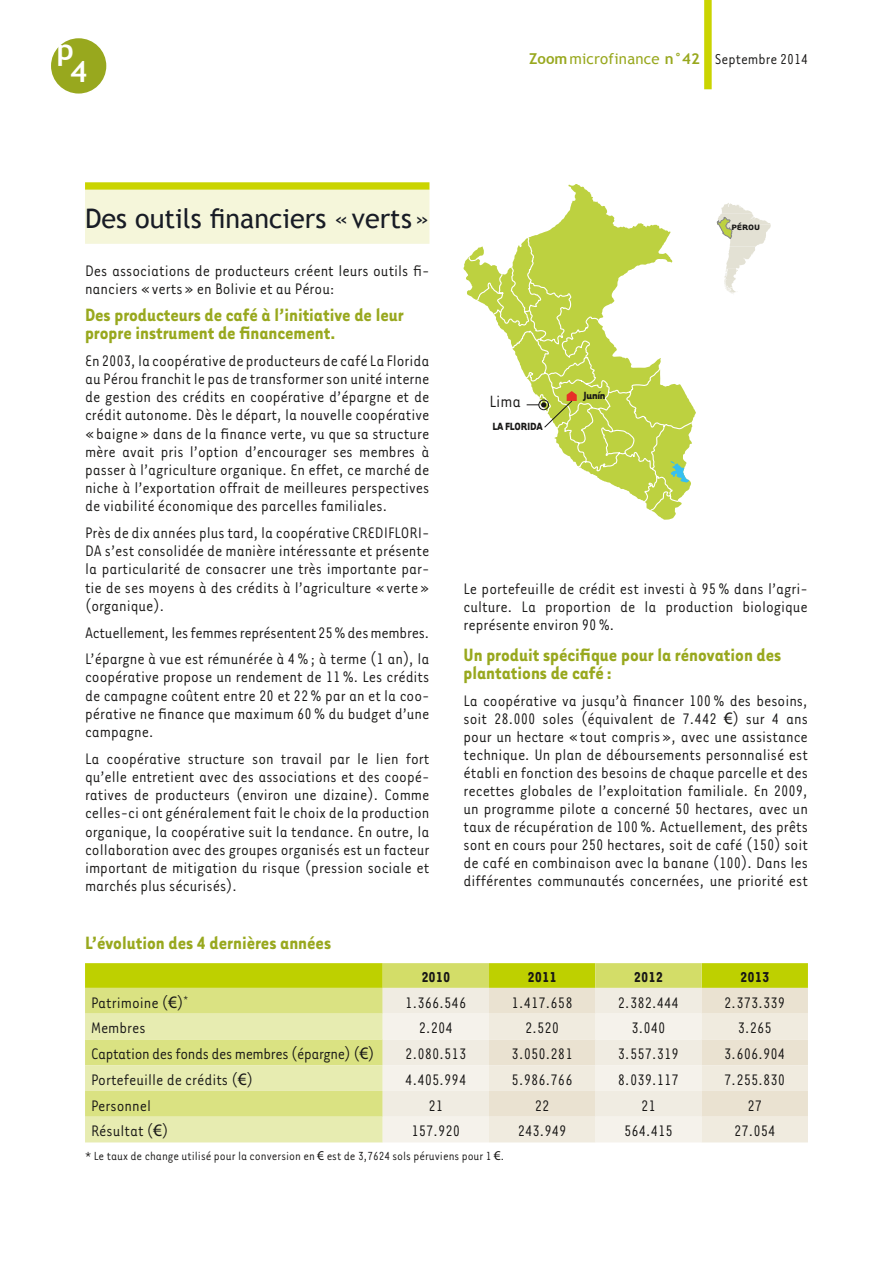
<style>
.page{position:relative;width:893px;height:1263px;background:#fff}
.page>*{position:absolute;margin:0;border:0;box-sizing:border-box;transform-origin:0 0}
.t1{font:700 29.25px "Trebuchet MS";color:#fff}
.t2{font:27px "Trebuchet MS";color:#181c25}
.t3{font:700 20.55px/18.1px "Tarzana Narrow";color:#98a81e}
.t4{font:18.75px "Tarzana Narrow";color:#181716}
.t5{font:17.55px/18.1px "Tarzana Narrow";color:#181716;text-align:justify}
.t6{font:17.55px "Tarzana Narrow";letter-spacing:-.02em;color:#181716}
.t7{font:16.5px "Tarzana Narrow";color:#181716}
.t8{font:700 16.5px "Tarzana Narrow";color:#181716}
.t9{font:13.5px "Tarzana Narrow";color:#181716}
.t10{font:700 12px "Tarzana Wide";letter-spacing:-.02em;color:#181716;scale:.8 1}
.t11{font:700 9px "Tarzana Wide";color:#181716}
.s1{font-family:"Trebuchet MS";font-weight:700;font-size:15px;color:#98a81e}
.s2{font-family:"Trebuchet MS";font-size:15px;color:#98a81e}
.s3{font-family:"Myriad Pro"}
</style>
<div class="page">
<div style="left:704px;top:0;width:8px;height:89px;background:#cad400"></div>
<div style="left:51px;top:38px;width:55px;height:56px;background:#98a81e;border-radius:50%"></div>
<div style="left:85px;top:182px;width:344px;height:8px;background:#cad400"></div>
<div style="left:85px;top:190px;width:344px;height:54px;background:#f5f6da"></div>
<svg style="left:717px;top:203px;width:54px;height:91px"></svg>
<svg style="left:463px;top:184px;width:233px;height:336px"></svg>
<svg style="left:468px;top:236px;width:225px;height:276px"></svg>
<svg style="left:670px;top:461px;width:19px;height:22px"></svg>
<svg style="left:526px;top:391px;width:51px;height:37px"></svg>
<svg style="left:85px;top:963px;width:723px;height:179px;background:#e4e6ac"></svg>
<h1 class="t1" style="left:57px;top:31px;width:19px">p</h1>
<p class="t7" style="left:529px;top:49px;width:280px"><span class="s1">Zoom</span><span class="s2">microfinance</span> <span class="s1">n°42</span> Septembre 2014</p>
<h1 class="t1" style="left:70px;top:54px;width:19px">4</h1>
<h2 class="t2" style="left:85px;top:203px;width:346px">Des outils financiers «verts»</h2>
<p class="t5" style="left:85px;top:261px;width:346px">Des associations de producteurs créent leurs outils fi&shy;nanciers «verts» en Bolivie et au Pérou:</p>
<p class="t3" style="left:85px;top:305px;width:320px">Des producteurs de café à l’initiative de leur propre instrument de financement.</p>
<p class="t5" style="left:85px;top:351px;width:346px">En 2003, la coopérative de producteurs de café La Florida au Pérou franchit le pas de transformer son unité interne de gestion des crédits en coopérative d’épargne et de crédit autonome. Dès le départ, la nouvelle coopérative «baigne» dans de la finance verte, vu que sa structure mère avait pris l’option d’encourager ses membres à passer à l’agriculture organique. En effet, ce marché de niche à l’exportation offrait de meilleures perspectives de viabilité économique des parcelles familiales.</p>
<p class="t5" style="left:85px;top:523px;width:346px">Près de dix années plus tard, la coopérative CREDIFLORI-DA s’est consolidée de manière intéressante et présente la particularité de consacrer une très importante par&shy;tie de ses moyens à des crédits à l’agriculture «verte» (organique).</p>
<p class="t5" style="left:85px;top:618px;width:346px;line-height:26.7px">Actuellement, les femmes représentent 25% des membres.<br>L’épargne à vue est rémunérée à 4%; à terme (1 an), la</p>
<p class="t5" style="left:85px;top:667px;width:346px">coopérative propose un rendement de 11%. Les crédits de campagne coûtent entre 20 et 22% par an et la coo&shy;pérative ne finance que maximum 60% du budget d’une campagne.</p>
<p class="t5" style="left:85px;top:749px;width:346px">La coopérative structure son travail par le lien fort qu’elle entretient avec des associations et des coopé&shy;ratives de producteurs (environ une dizaine). Comme celles-ci ont généralement fait le choix de la production organique, la coopérative suit la tendance. En outre, la collaboration avec des groupes organisés est un facteur important de mitigation du risque (pression sociale et marchés plus sécurisés).</p>
<p class="t3" style="left:85px;top:932px;width:248px">L’évolution des 4 dernières années</p>
<p class="t4" style="left:489px;top:390px;width:33px">Lima</p>
<p class="t10" style="left:492px;top:419px;width:64px">LA FLORIDA</p>
<p class="t10" style="left:583px;top:388px;width:29px">Junín</p>
<p class="t11" style="left:731px;top:222px;width:30px">PÉROU</p>
<p class="t5" style="left:463px;top:579px;width:346px">Le portefeuille de crédit est investi à 95% dans l’agri&shy;culture. La proportion de la production biologique représente environ 90%.</p>
<p class="t3" style="left:463px;top:645px;width:319px">Un produit spécifique pour la rénovation des plantations de café :</p>
<p class="t5" style="left:463px;top:690px;width:346px">La coopérative va jusqu’à financer 100% des besoins, soit 28.000 soles (équivalent de 7.442 <span class="s3">€</span>) sur 4 ans pour un hectare «tout compris», avec une assistance technique. Un plan de déboursements personnalisé est établi en fonction des besoins de chaque parcelle et des recettes globales de l’exploitation familiale. En 2009, un programme pilote a concerné 50 hectares, avec un taux de récupération de 100%. Actuellement, des prêts sont en cours pour 250 hectares, soit de café (150) soit de café en combinaison avec la banane (100). Dans les différentes communautés concernées, une priorité est</p>
<p class="t8" style="left:421px;top:966px;width:31px">2010</p>
<p class="t8" style="left:528px;top:966px;width:31px">2011</p>
<p class="t8" style="left:634px;top:966px;width:31px">2012</p>
<p class="t8" style="left:740px;top:966px;width:31px">2013</p>
<p class="t5" style="left:91px;top:992px;width:99px">Patrimoine (<span class="s3">€</span>)<sup>*</sup></p>
<p class="t5" style="left:405px;top:992px;width:63px">1.366.546</p>
<p class="t5" style="left:512px;top:992px;width:63px">1.417.658</p>
<p class="t5" style="left:618px;top:992px;width:63px">2.382.444</p>
<p class="t5" style="left:724px;top:992px;width:63px">2.373.339</p>
<p class="t5" style="left:91px;top:1018px;width:56px">Membres</p>
<p class="t5" style="left:419px;top:1018px;width:36px">2.204</p>
<p class="t5" style="left:525px;top:1018px;width:36px">2.520</p>
<p class="t5" style="left:631px;top:1018px;width:36px">3.040</p>
<p class="t5" style="left:738px;top:1018px;width:36px">3.265</p>
<p class="t6" style="left:91px;top:1043px;width:285px">Captation des fonds des membres (épargne) (<span class="s3">€</span>)</p>
<p class="t5" style="left:405px;top:1044px;width:63px">2.080.513</p>
<p class="t5" style="left:512px;top:1044px;width:63px">3.050.281</p>
<p class="t5" style="left:618px;top:1044px;width:63px">3.557.319</p>
<p class="t5" style="left:724px;top:1044px;width:63px">3.606.904</p>
<p class="t5" style="left:91px;top:1070px;width:163px">Portefeuille de crédits (<span class="s3">€</span>)</p>
<p class="t5" style="left:405px;top:1070px;width:63px">4.405.994</p>
<p class="t5" style="left:512px;top:1070px;width:63px">5.986.766</p>
<p class="t5" style="left:618px;top:1070px;width:63px">8.039.117</p>
<p class="t5" style="left:724px;top:1070px;width:63px">7.255.830</p>
<p class="t5" style="left:91px;top:1095px;width:61px">Personnel</p>
<p class="t5" style="left:428px;top:1095px;width:16px">21</p>
<p class="t5" style="left:535px;top:1095px;width:16px">22</p>
<p class="t5" style="left:641px;top:1095px;width:16px">21</p>
<p class="t5" style="left:747px;top:1095px;width:16px">27</p>
<p class="t5" style="left:91px;top:1121px;width:79px">Résultat (<span class="s3">€</span>)</p>
<p class="t5" style="left:411px;top:1121px;width:50px">157.920</p>
<p class="t5" style="left:518px;top:1121px;width:50px">243.949</p>
<p class="t5" style="left:624px;top:1121px;width:50px">564.415</p>
<p class="t5" style="left:734px;top:1121px;width:43px">27.054</p>
<p class="t9" style="left:85px;top:1148px;width:421px">* Le taux de change utilisé pour la conversion en <span class="s3">€</span> est de 3,7624 sols péruviens pour 1 <span class="s3">€</span>.</p>
</div>
